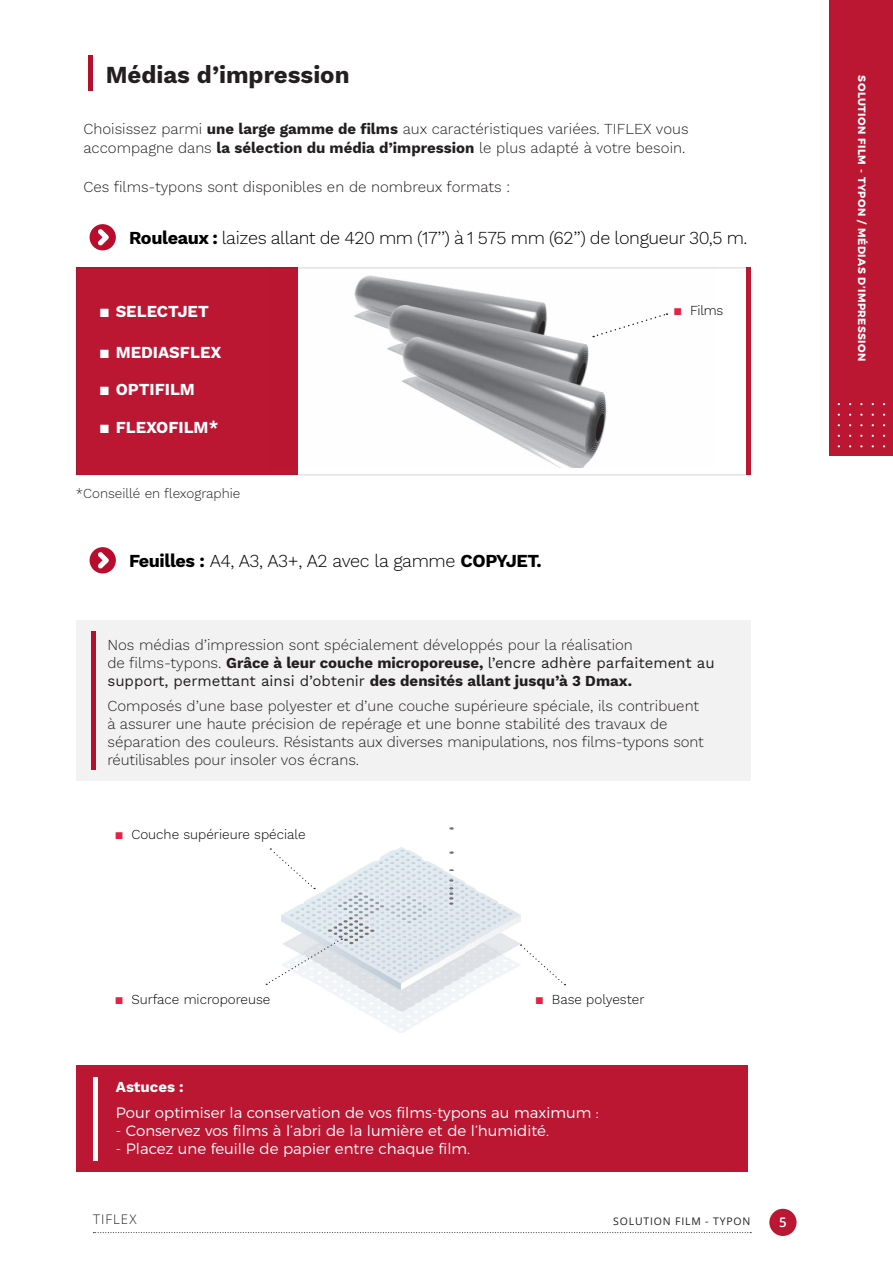
<style>
.page{position:relative;width:893px;height:1263px;background:#fff}
.page>*{position:absolute;margin:0;border:0;box-sizing:border-box;transform-origin:0 0}
.t1{font:700 24px "Work Sans";color:#231f20}
.t2{font:300 18px "Work Sans";letter-spacing:-.02em;color:#000001}
.t3{font:700 16.5px "Work Sans";color:#fff}
.t4{font:300 15px/18px "Work Sans";color:#231f20}
.t5{font:300 15px "Montserrat";color:#fff}
.t6{font:700 15px "Work Sans";color:#fff}
.t7{font:300 13.5px "Work Sans";color:#000001}
.t8{font:300 13.5px "Work Sans";color:#231f20}
.t9{font:300 13.2px "Open Sans";letter-spacing:.08em;color:#231f20}
.t10{font:600 13.2px "Open Sans";color:#fff}
.t11{font:700 10.5px "Montserrat";letter-spacing:.04em;color:#fff}
.t12{font:10.5px "Open Sans";letter-spacing:.08em;color:#231f20}
.s1{font-weight:700}
.s2{font-weight:400}
.s3{font-weight:400;color:#e92044}
</style>
<div class="page">
<div style="left:829px;top:0;width:64px;height:456px;background:#bb1632"></div>
<div style="left:769px;top:1209px;width:28px;height:27px;background:#bb1632;border-radius:50%"></div>
<svg style="left:93px;top:1232px;width:658px;height:1px"></svg>
<div style="left:76px;top:267px;width:221px;height:208px;background:#bb1632"></div>
<div style="left:76px;top:620px;width:675px;height:160px;background:#f2f2f2"></div>
<div style="left:76px;top:1065px;width:671px;height:106px;background:#bb1632"></div>
<img style="left:380px;top:849px;width:43px;height:184px">
<img style="left:358px;top:860px;width:22px;height:160px">
<img style="left:423px;top:860px;width:21px;height:160px">
<img style="left:336px;top:871px;width:22px;height:137px">
<img style="left:444px;top:871px;width:22px;height:137px">
<img style="left:325px;top:884px;width:11px;height:111px">
<img style="left:466px;top:884px;width:11px;height:111px">
<img style="left:304px;top:903px;width:21px;height:86px">
<img style="left:477px;top:892px;width:21px;height:96px">
<img style="left:282px;top:903px;width:22px;height:35px">
<img style="left:498px;top:903px;width:22px;height:74px">
<img style="left:449px;top:851px;width:5px;height:20px">
<svg style="left:449px;top:827px;width:5px;height:3px"></svg>
<div style="left:91px;top:631px;width:5px;height:138px;background:#b40f2d"></div>
<svg style="left:520px;top:944px;width:45px;height:41px"></svg>
<svg style="left:270px;top:848px;width:55px;height:55px"></svg>
<svg style="left:266px;top:938px;width:76px;height:47px"></svg>
<hr style="left:88px;top:55px;width:4px;height:36px;background:#b40f2d">
<img style="left:297px;top:269px;width:372px;height:199px">
<svg style="left:593px;top:313px;width:74px;height:24px"></svg>
<svg style="left:90px;top:547px;width:26px;height:26px"></svg>
<svg style="left:90px;top:224px;width:26px;height:26px"></svg>
<div style="left:746px;top:267px;width:5px;height:208px;background:#bb1632"></div>
<div style="left:93px;top:1077px;width:5px;height:84px;background:#fff"></div>
<h1 class="t1" style="left:106px;top:57px;width:245px">Médias d’impression</h1>
<p class="t4" style="left:83px;top:118px;width:607px;line-height:19.5px">Choisissez parmi <span class="s1">une large gamme de films</span> aux caractéristiques variées. TIFLEX vous accompagne dans <span class="s1">la sélection du média d’impression</span> le plus adapté à votre besoin.</p>
<p class="t4" style="left:83px;top:178px;width:428px">Ces films-typons sont disponibles en de nombreux formats :</p>
<p class="t2" style="left:129px;top:224px;width:620px"><span class="s1">Rouleaux :</span> laizes allant de 420 mm (17’’) à 1 575 mm (62’’) de longueur 30,5 m.</p>
<p class="t3" style="left:99px;top:299px;width:112px"><span class="s2">▪</span> SELECTJET</p>
<p class="t3" style="left:99px;top:340px;width:124px"><span class="s2">▪</span> MEDIASFLEX</p>
<p class="t3" style="left:99px;top:377px;width:98px"><span class="s2">▪</span> OPTIFILM</p>
<p class="t3" style="left:99px;top:415px;width:121px"><span class="s2">▪</span> FLEXOFILM*</p>
<p class="t8" style="left:76px;top:483px;width:166px">*Conseillé en flexographie</p>
<p class="t2" style="left:129px;top:547px;width:414px"><span class="s1">Feuilles :</span> A4, A3, A3+, A2 avec la gamme <span class="s1">COPYJET.</span></p>
<p class="t7" style="left:673px;top:300px;width:52px"><span class="s3">▪</span> Films</p>
<p class="t4" style="left:107px;top:635px;width:609px">Nos médias d’impression sont spécialement développés pour la réalisation<br>de films-typons. <span class="s1">Grâce à leur couche microporeuse,</span> <span class="s2">l’encre adhère parfaitement au support, permettant ainsi d’obtenir</span> <span class="s1">des densités allant jusqu’à 3 Dmax.</span></p>
<p class="t4" style="left:107px;top:696px;width:598px">Composés d’une base polyester et d’une couche supérieure spéciale, ils contribuent à assurer une haute précision de repérage et une bonne stabilité des travaux de séparation des couleurs. Résistants aux diverses manipulations, nos films-typons sont réutilisables pour insoler vos écrans.</p>
<p class="t7" style="left:114px;top:824px;width:193px"><span class="s3">▪</span> Couche supérieure spéciale</p>
<p class="t7" style="left:114px;top:989px;width:158px"><span class="s3">▪</span> Surface microporeuse</p>
<p class="t6" style="left:116px;top:1075px;width:69px">Astuces :</p>
<p class="t7" style="left:535px;top:989px;width:111px"><span class="s3">▪</span> Base polyester</p>
<p class="t5" style="left:116px;top:1100px;width:484px">Pour optimiser la conservation de vos films-typons au maximum :</p>
<p class="t5" style="left:116px;top:1118px;width:435px">- Conservez vos films à l’abri de la lumière et de l’humidité.</p>
<p class="t5" style="left:116px;top:1136px;width:356px">- Placez une feuille de papier entre chaque film.</p>
<p class="t9" style="left:93px;top:1210px;width:45px">TIFLEX</p>
<p class="t12" style="left:613px;top:1214px;width:139px">SOLUTION FILM - TYPON</p>
<p class="t10" style="left:779px;top:1213px;width:9px">5</p>
<p class="t11" style="left:871px;top:75px;width:288px;rotate:90deg">SOLUTION FILM - TYPON / MÉDIAS D’IMPRESSION</p>
</div>
